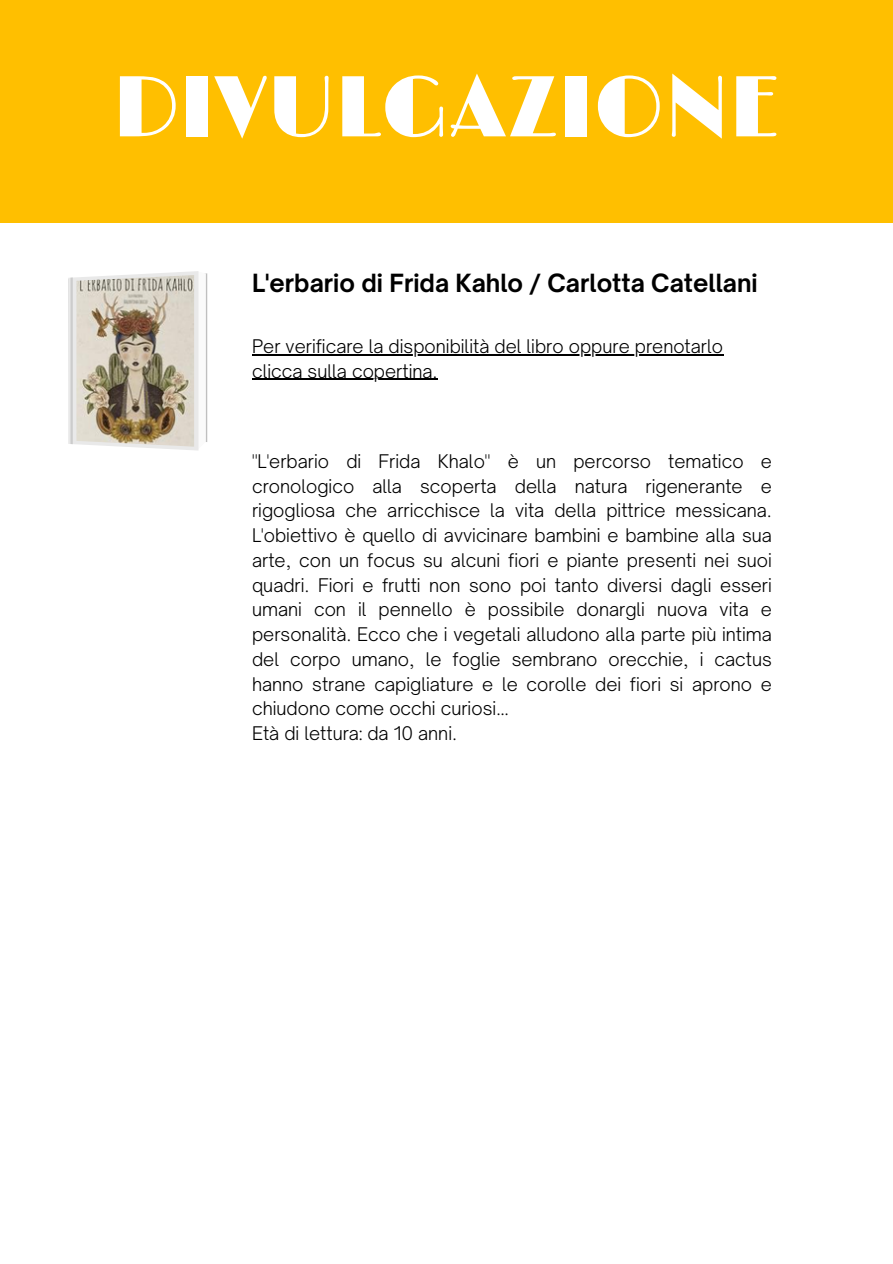
<style>
.page{position:relative;width:893px;height:1264px;background:#fff}
.page>*{position:absolute;margin:0;border:0;box-sizing:border-box;transform-origin:0 0}
.t1{font:86.85px "Limelight";color:#fff}
.t2{font:700 24px "Open Sauce One";color:#000}
.t3{font:300 18px/24.8px "Open Sauce One";color:#000;text-align:justify}
</style>
<div class="page">
<div style="left:0;top:0;width:892px;height:222px;background:#ffbf00"></div>
<svg style="left:68px;top:271px;width:139px;height:179px"></svg>
<hr style="left:70px;top:277px;width:3px;height:167px;background:#ccc">
<img style="left:76px;top:275px;width:118px;height:171px">
<hr style="left:252px;top:354px;width:471px;height:1px;background:#000">
<hr style="left:252px;top:379px;width:185px;height:1px;background:#000">
<p class="t1" style="left:112px;top:57px;width:669px">DIVULGAZIONE</p>
<p class="t2" style="left:252px;top:268px;width:507px">L'erbario di Frida Kahlo / Carlotta Catellani</p>
<p class="t3" style="left:252px;top:334px;width:472px">Per verificare la disponibilità del libro oppure prenotarlo</p>
<p class="t3" style="left:252px;top:358px;width:187px">clicca sulla copertina.</p>
<p class="t3" style="left:252px;top:448px;width:521px">"L'erbario di Frida Khalo" è un percorso tematico e cronologico alla scoperta della natura rigenerante e rigogliosa che arricchisce la vita della pittrice messicana.<br>L'obiettivo è quello di avvicinare bambini e bambine alla sua arte, con un focus su alcuni fiori e piante presenti nei suoi quadri. Fiori e frutti non sono poi tanto diversi dagli esseri umani con il pennello è possibile donargli nuova vita e personalità. Ecco che i vegetali alludono alla parte più intima del corpo umano, le foglie sembrano orecchie, i cactus hanno strane capigliature e le corolle dei fiori si aprono e chiudono come occhi curiosi…</p>
<p class="t3" style="left:252px;top:720px;width:206px">Età di lettura: da 10 anni.</p>
</div>
